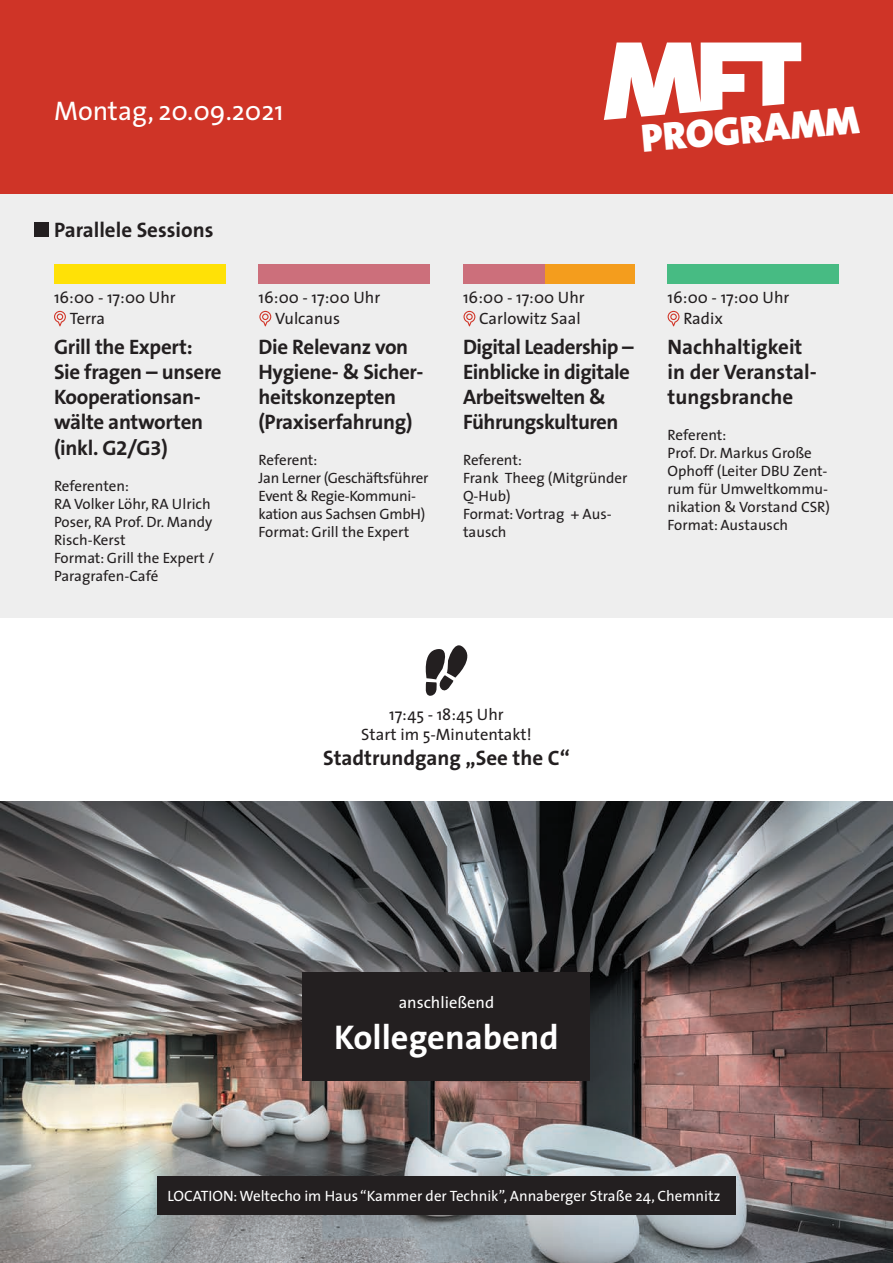
<style>
.page{position:relative;width:893px;height:1263px;background:#fff}
.page>*{position:absolute;margin:0;border:0;box-sizing:border-box;transform-origin:0 0}
.t1{font:900 39.9px "The Sans B9";color:#fff}
.t2{font:700 34.5px "The Sans B7";color:#fff}
.t3{font:27px "The Sans";color:#fff}
.t4{font:700 21px/25.2px "The Sans B7";letter-spacing:-.015em;color:#231f20}
.t5{font:16.5px/19.8px "The Sans";color:#231f20;text-align:center}
.t6{font:16.5px "The Sans";color:#fff}
.t7{font:15px/18px "The Sans";color:#231f20}
.t8{font:15px/18px "The Sans";letter-spacing:-.02em;color:#231f20}
.t9{font:15px "The Sans";color:#fff}
</style>
<div class="page">
<div style="left:0;top:192px;width:893px;height:426px;background:#eee"></div>
<img style="left:0;top:801px;width:893px;height:462px">
<div style="left:0;top:0;width:893px;height:193px;background:#cf3427"></div>
<div style="left:303px;top:972px;width:287px;height:108px;background:#231f20"></div>
<div style="left:54px;top:265px;width:171px;height:19px;background:#ffe106"></div>
<div style="left:259px;top:265px;width:171px;height:19px;background:#cc6f7b"></div>
<div style="left:463px;top:265px;width:171px;height:19px;background:#cc6f7b"></div>
<div style="left:668px;top:265px;width:171px;height:19px;background:#47bb83"></div>
<svg style="left:604px;top:43px;width:197px;height:77px"></svg>
<svg style="left:425px;top:645px;width:43px;height:51px"></svg>
<div style="left:545px;top:265px;width:89px;height:19px;background:#f49d1d"></div>
<div style="left:157px;top:1176px;width:579px;height:38px;background:#231f20"></div>
<div style="left:34px;top:222px;width:15px;height:15px;background:#231f20"></div>
<svg style="left:54px;top:311px;width:12px;height:15px"></svg>
<svg style="left:259px;top:311px;width:12px;height:15px"></svg>
<svg style="left:463px;top:311px;width:12px;height:15px"></svg>
<svg style="left:668px;top:311px;width:11px;height:15px"></svg>
<p class="t3" style="left:54px;top:88px;width:231px">Montag, 20.09.2021</p>
<p class="t4" style="left:54px;top:217px;width:161px">Parallele Sessions</p>
<h1 class="t1" style="left:640px;top:117px;width:220px;rotate:-5deg">PROGRAMM</h1>
<p class="t5" style="left:54px;top:287px;width:123px">16:00 - 17:00 Uhr</p>
<p class="t4" style="left:54px;top:335px;width:169px">Grill the Expert:<br>Sie fragen – unsere<br>Kooperationsan&shy;wälte antworten (inkl. G2/G3)</p>
<p class="t7" style="left:54px;top:476px;width:162px">Referenten:<br>RA Volker Löhr, RA Ulrich<br>Poser, RA Prof. Dr. Mandy<br>Risch-Kerst<br>Format: Grill the Expert /<br>Paragrafen-Café</p>
<p class="t5" style="left:259px;top:287px;width:123px">16:00 - 17:00 Uhr</p>
<p class="t4" style="left:259px;top:335px;width:166px">Die Relevanz von<br>Hygiene- &amp; Sicher&shy;heitskonzepten (Praxiserfahrung)</p>
<p class="t8" style="left:259px;top:451px;width:171px">Referent:<br>Jan Lerner (Geschäftsführer<br>Event &amp; Regie-Kommuni&shy;kation aus Sachsen GmbH)<br>Format: Grill the Expert</p>
<p class="t5" style="left:463px;top:287px;width:123px">16:00 - 17:00 Uhr</p>
<p class="t4" style="left:463px;top:335px;width:172px">Digital Leadership –<br>Einblicke in digitale<br>Arbeitswelten &amp;<br>Führungskulturen</p>
<p class="t7" style="left:463px;top:451px;width:166px">Referent:<br>Frank Theeg (Mitgründer<br>Q-Hub)<br>Format: Vortrag + Aus&shy;tausch</p>
<p class="t5" style="left:668px;top:287px;width:123px">16:00 - 17:00 Uhr</p>
<p class="t4" style="left:668px;top:335px;width:151px">Nachhaltigkeit in der Veranstal&shy;tungsbranche</p>
<p class="t7" style="left:668px;top:426px;width:164px">Referent:<br>Prof. Dr. Markus Große<br>Ophoff (Leiter DBU Zent&shy;rum für Umweltkommu&shy;nikation &amp; Vorstand CSR)<br>Format: Austausch</p>
<p class="t5" style="left:70px;top:308px;width:37px">Terra</p>
<p class="t5" style="left:275px;top:308px;width:66px">Vulcanus</p>
<p class="t5" style="left:479px;top:308px;width:103px">Carlowitz Saal</p>
<p class="t5" style="left:683px;top:308px;width:41px">Radix</p>
<p class="t5" style="left:361px;top:704px;width:172px">17:45 - 18:45 Uhr<br>Start im 5-Minutentakt!</p>
<p class="t4" style="left:323px;top:746px;width:248px">Stadtrundgang „See the C“</p>
<p class="t6" style="left:399px;top:988px;width:97px">anschließend</p>
<h2 class="t2" style="left:334px;top:1019px;width:226px">Kollegenabend</h2>
<p class="t9" style="left:168px;top:1184px;width:554px">LOCATION: Weltecho im Haus “Kammer der Technik”, Annaberger Straße 24, Chemnitz</p>
</div>
